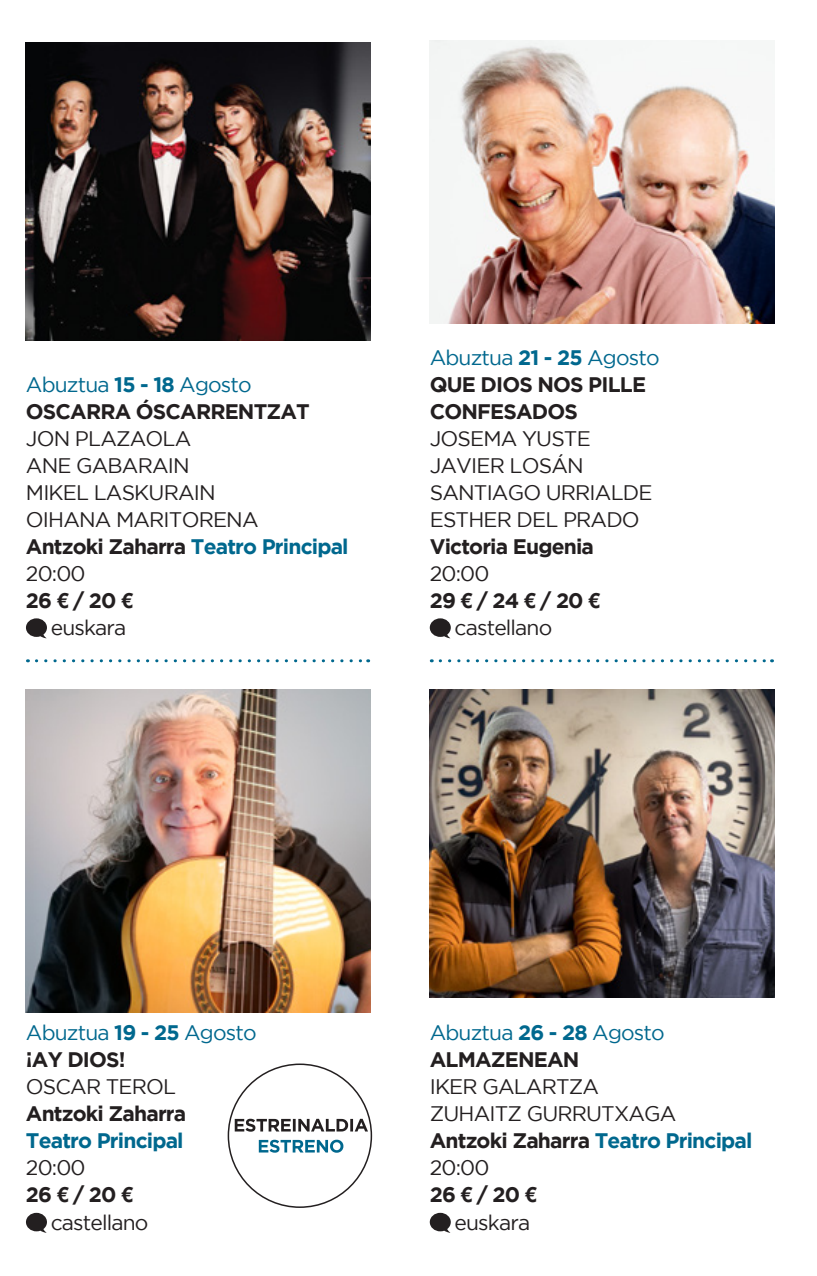
<style>
.page{position:relative;width:817px;height:1276px;background:#fff}
.page>*{position:absolute;margin:0;border:0;box-sizing:border-box;transform-origin:0 0}
.t1{font:21px "Gotham";letter-spacing:-.04em;color:#231f20}
.t2{font:700 21px/27px "Gotham";letter-spacing:-.04em;color:#231f20}
.t3{font:700 21px "Gotham";letter-spacing:-.04em;color:#00688e}
.t4{font:21px "Gotham";letter-spacing:-.04em;color:#00688e}
.s1{font-weight:700}
.s2{color:#231f20}
.s3{font-family:"Helvetica Neue LT Std"}
</style>
<div class="page">
<img style="left:26px;top:42px;width:344px;height:299px">
<svg style="left:26px;top:618px;width:21px;height:20px"></svg>
<svg style="left:36px;top:659px;width:332px;height:3px"></svg>
<img style="left:26px;top:689px;width:344px;height:323px">
<svg style="left:26px;top:1212px;width:21px;height:20px"></svg>
<img style="left:429px;top:41px;width:345px;height:282px">
<svg style="left:429px;top:618px;width:21px;height:20px"></svg>
<svg style="left:440px;top:659px;width:332px;height:3px"></svg>
<img style="left:429px;top:689px;width:345px;height:308px">
<svg style="left:429px;top:1212px;width:21px;height:20px"></svg>
<svg style="left:259px;top:1139px;width:84px;height:13px"></svg>
<svg style="left:235px;top:1118px;width:133px;height:13px"></svg>
<p class="t4" style="left:26px;top:373px;width:227px">Abuztua <span class="s1">15 - 18</span> Agosto</p>
<p class="t2" style="left:26px;top:397px;width:285px">OSCARRA ÓSCARRENTZAT</p>
<p class="t1" style="left:26px;top:427px;width:167px">JON PLAZAOLA</p>
<p class="t1" style="left:26px;top:454px;width:165px">ANE GABARAIN</p>
<p class="t1" style="left:26px;top:481px;width:191px">MIKEL LASKURAIN</p>
<p class="t1" style="left:26px;top:508px;width:234px">OIHANA MARITORENA</p>
<p class="t3" style="left:26px;top:534px;width:324px"><span class="s2">Antzoki Zaharra</span> Teatro Principal</p>
<p class="t1" style="left:26px;top:562px;width:61px">20:00</p>
<p class="t2" style="left:26px;top:586px;width:108px">26 <span class="s3">€</span> / 20 <span class="s3">€</span></p>
<p class="t1" style="left:51px;top:616px;width:77px">euskara</p>
<p class="t4" style="left:429px;top:346px;width:231px">Abuztua <span class="s1">21 - 25</span> Agosto</p>
<p class="t2" style="left:429px;top:370px;width:218px">QUE DIOS NOS PILLE<br>CONFESADOS</p>
<p class="t1" style="left:429px;top:427px;width:162px">JOSEMA YUSTE</p>
<p class="t1" style="left:429px;top:454px;width:155px">JAVIER LOSÁN</p>
<p class="t1" style="left:429px;top:481px;width:224px">SANTIAGO URRIALDE</p>
<p class="t1" style="left:429px;top:508px;width:211px">ESTHER DEL PRADO</p>
<p class="t2" style="left:429px;top:532px;width:166px">Victoria Eugenia</p>
<p class="t1" style="left:429px;top:562px;width:61px">20:00</p>
<p class="t2" style="left:429px;top:586px;width:172px">29 <span class="s3">€</span> / 24 <span class="s3">€</span> / 20 <span class="s3">€</span></p>
<p class="t1" style="left:454px;top:616px;width:99px">castellano</p>
<p class="t4" style="left:26px;top:1021px;width:232px">Abuztua <span class="s1">19 - 25</span> Agosto</p>
<p class="t2" style="left:26px;top:1046px;width:101px">¡AY DIOS!</p>
<p class="t1" style="left:26px;top:1075px;width:152px">OSCAR TEROL</p>
<p class="t2" style="left:26px;top:1100px;width:162px">Antzoki Zaharra</p>
<p class="t3" style="left:26px;top:1129px;width:159px">Teatro Principal</p>
<p class="t1" style="left:26px;top:1156px;width:61px">20:00</p>
<p class="t2" style="left:26px;top:1181px;width:108px">26 <span class="s3">€</span> / 20 <span class="s3">€</span></p>
<p class="t1" style="left:51px;top:1210px;width:99px">castellano</p>
<p class="t4" style="left:429px;top:1021px;width:236px">Abuztua <span class="s1">26 - 28</span> Agosto</p>
<p class="t2" style="left:429px;top:1046px;width:151px">ALMAZENEAN</p>
<p class="t1" style="left:429px;top:1075px;width:171px">IKER GALARTZA</p>
<p class="t1" style="left:429px;top:1102px;width:248px">ZUHAITZ GURRUTXAGA</p>
<p class="t3" style="left:429px;top:1129px;width:324px"><span class="s2">Antzoki Zaharra</span> Teatro Principal</p>
<p class="t1" style="left:429px;top:1156px;width:61px">20:00</p>
<p class="t2" style="left:429px;top:1181px;width:108px">26 <span class="s3">€</span> / 20 <span class="s3">€</span></p>
<p class="t1" style="left:454px;top:1210px;width:77px">euskara</p>
</div>
